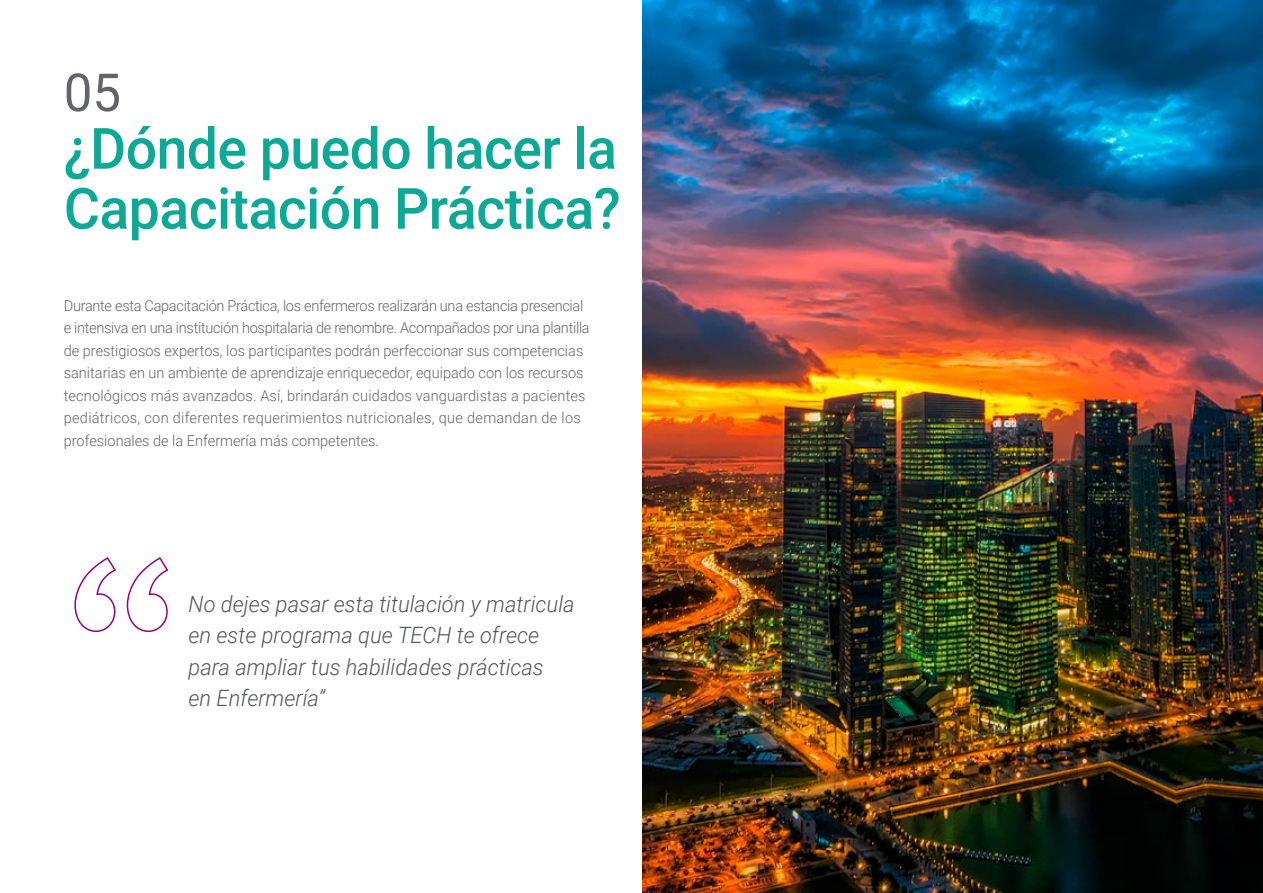
<style>
.page{position:relative;width:1263px;height:893px;background:#fff}
.page>*{position:absolute;margin:0;border:0;box-sizing:border-box;transform-origin:0 0}
.t1{font:500 57px/60px "Roboto";letter-spacing:-.01em;color:#0ea996}
.t2{font:52.5px "Roboto";color:#61646a}
.t3{font:italic 300 22.5px/31.5px "Roboto";color:#52555b}
.t4{font:300 15px/22.5px "Roboto";color:#61646a}
</style>
<div class="page">
<svg style="left:74px;top:557px;width:95px;height:75px"></svg>
<img style="left:642px;top:0;width:621px;height:893px">
<h2 class="t2" style="left:64px;top:56px;width:59px">05</h2>
<h1 class="t1" style="left:64px;top:116px;width:558px">¿Dónde puedo hacer la<br>Capacitación Práctica?</h1>
<p class="t4" style="left:64px;top:293px;width:527px">Durante esta Capacitación Práctica, los enfermeros realizarán una estancia presencial e intensiva en una institución hospitalaria de renombre. Acompañados por una plantilla de prestigiosos expertos, los participantes podrán perfeccionar sus competencias sanitarias en un ambiente de aprendizaje enriquecedor, equipado con los recursos tecnológicos más avanzados. Así, brindarán cuidados vanguardistas a pacientes pediátricos, con diferentes requerimientos nutricionales, que demandan de los profesionales de la Enfermería más competentes.</p>
<h3 class="t3" style="left:189px;top:587px;width:388px">No dejes pasar esta titulación y matricula en este programa que TECH te ofrece para ampliar tus habilidades prácticas<br>en Enfermería”</h3>
</div>
